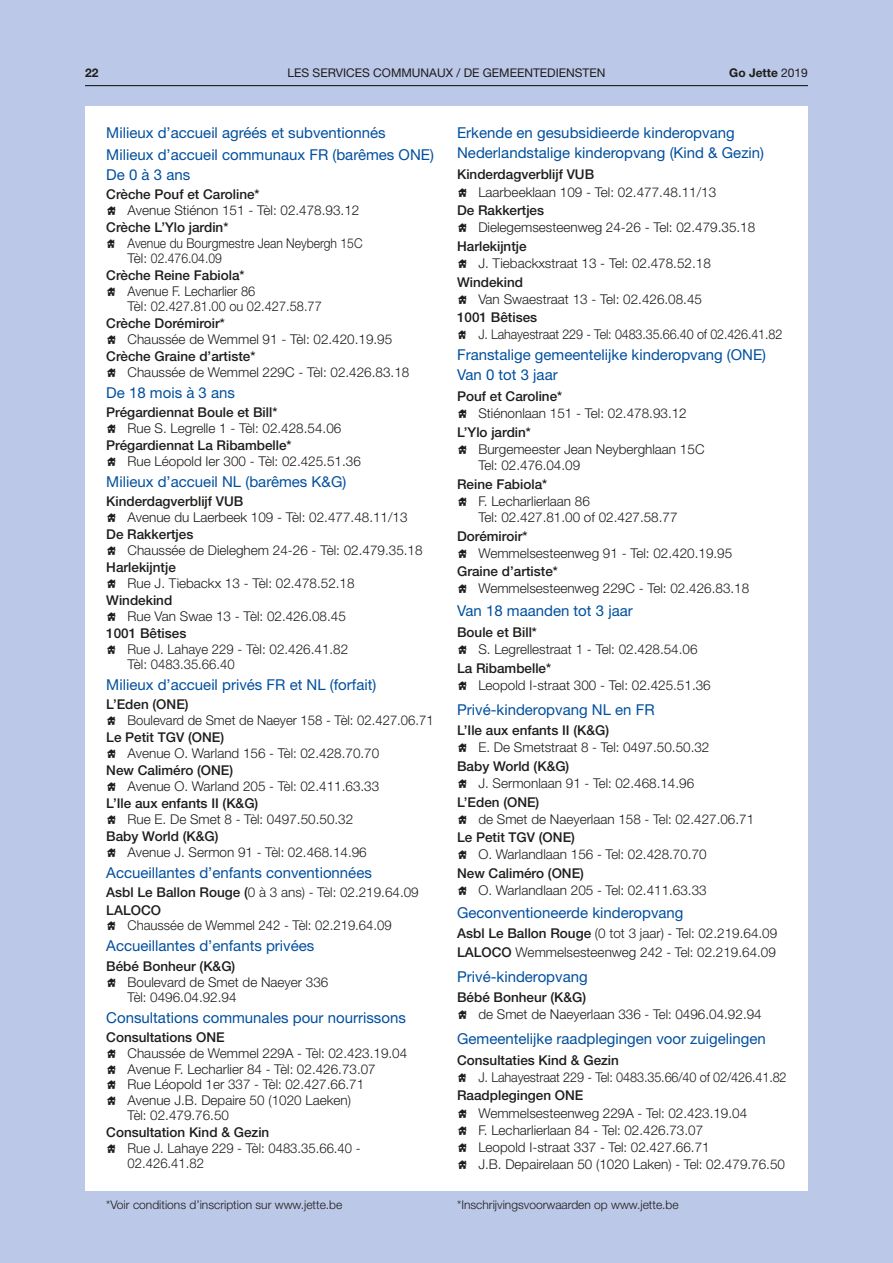
<style>
.page{position:relative;width:893px;height:1263px;background:#bcc8e8}
.page>*{position:absolute;margin:0;border:0;box-sizing:border-box;transform-origin:0 0}
.t1{font:15px/20.1px "Helvetica Neue LT Std";color:#004f9f}
.t2{font:300 13.5px/15.6px "Helvetica Neue LT Std";color:#1d1d1b}
.t3{font:500 13.5px/17.1px "Helvetica Neue LT Std";color:#1d1d1b}
.t4{font:300 13.5px/15px "Helvetica Neue LT Std";color:#1d1d1b;scale:.9 1}
.t5{font:300 13.5px/15px "Helvetica Neue LT Std";color:#1d1d1b;scale:.95 1}
.t6{font:300 13.5px "Helvetica Neue LT Std";color:#1d1d1b;scale:.93 1}
.t7{font:300 13.5px "Helvetica Neue LT Std";color:#1d1d1b;scale:.94 1}
.t8{font:300 12px "Helvetica Neue LT Std";color:#1d1d1b}
.t9{font:12px "Helvetica Neue LT Std";color:#1d1d1b}
.t10{font:700 12px "Helvetica Neue LT Std";color:#1d1d1b}
.s1{font-weight:400}
.s2{font-weight:300}
.s3{font-weight:500}
</style>
<div class="page">
<hr style="left:85px;top:85px;width:723px;height:1px;background:#1d1d1b">
<div style="left:85px;top:106px;width:723px;height:1085px;background:#fff"></div>
<p class="t10" style="left:85px;top:65px;width:15px">22</p>
<p class="t9" style="left:287px;top:65px;width:320px">LES SERVICES COMMUNAUX / DE GEMEENTEDIENSTEN</p>
<p class="t10" style="left:729px;top:65px;width:80px">Go Jette <span class="s1">2019</span></p>
<p class="t1" style="left:106px;top:122px;width:329px;line-height:21.6px">Milieux d’accueil agréés et subventionnés<br>Milieux d’accueil communaux FR (barêmes ONE)</p>
<p class="t1" style="left:106px;top:164px;width:85px">De 0 à 3 ans</p>
<p class="t3" style="left:106px;top:186px;width:155px">Crèche Pouf et Caroline*</p>
<p class="t2" style="left:128px;top:202px;width:233px">Avenue Stiénon 151 - Tèl: 02.478.93.12</p>
<p class="t3" style="left:106px;top:219px;width:124px">Crèche L’Ylo jardin*</p>
<p class="t4" style="left:128px;top:236px;width:263px">Avenue du Bourgmestre Jean Neybergh 15C<br>Tèl: 02.476.04.09</p>
<p class="t3" style="left:106px;top:267px;width:140px">Crèche Reine Fabiola*</p>
<p class="t5" style="left:128px;top:283px;width:206px">Avenue F. Lecharlier 86<br>Tèl: 02.427.81.00 ou 02.427.58.77</p>
<p class="t3" style="left:106px;top:315px;width:120px">Crèche Dorémiroir*</p>
<p class="t2" style="left:128px;top:331px;width:266px">Chaussée de Wemmel 91 - Tèl: 02.420.19.95</p>
<p class="t3" style="left:106px;top:348px;width:151px">Crèche Graine d’artiste*</p>
<p class="t2" style="left:128px;top:364px;width:283px">Chaussée de Wemmel 229C - Tèl: 02.426.83.18</p>
<p class="t1" style="left:106px;top:382px;width:130px">De 18 mois à 3 ans</p>
<p class="t3" style="left:106px;top:404px;width:173px">Prégardiennat Boule et Bill*</p>
<p class="t2" style="left:128px;top:420px;width:215px">Rue S. Legrelle 1 - Tèl: 02.428.54.06</p>
<p class="t3" style="left:106px;top:437px;width:187px">Prégardiennat La Ribambelle*</p>
<p class="t2" style="left:128px;top:453px;width:235px">Rue Léopold Ier 300 - Tèl: 02.425.51.36</p>
<p class="t1" style="left:106px;top:472px;width:242px">Milieux d’accueil NL (barêmes K&amp;G)</p>
<p class="t3" style="left:106px;top:493px;width:139px">Kinderdagverblijf VUB</p>
<p class="t2" style="left:128px;top:509px;width:282px">Avenue du Laerbeek 109 - Tèl: 02.477.48.11/13</p>
<p class="t3" style="left:106px;top:526px;width:89px">De Rakkertjes</p>
<p class="t2" style="left:128px;top:542px;width:297px">Chaussée de Dieleghem 24-26 - Tèl: 02.479.35.18</p>
<p class="t3" style="left:106px;top:559px;width:71px">Harlekijntje</p>
<p class="t2" style="left:128px;top:575px;width:229px">Rue J. Tiebackx 13 - Tèl: 02.478.52.18</p>
<p class="t3" style="left:106px;top:592px;width:68px">Windekind</p>
<p class="t2" style="left:128px;top:608px;width:220px">Rue Van Swae 13 - Tèl: 02.426.08.45</p>
<p class="t3" style="left:106px;top:625px;width:82px">1001 Bêtises</p>
<p class="t2" style="left:128px;top:642px;width:222px;line-height:15px">Rue J. Lahaye 229 - Tèl: 02.426.41.82<br>Tèl: 0483.35.66.40</p>
<p class="t1" style="left:106px;top:675px;width:271px">Milieux d’accueil privés FR et NL (forfait)</p>
<p class="t3" style="left:106px;top:696px;width:84px">L’Eden (ONE)</p>
<p class="t2" style="left:128px;top:712px;width:308px">Boulevard de Smet de Naeyer 158 - Tèl: 02.427.06.71</p>
<p class="t3" style="left:106px;top:729px;width:119px">Le Petit TGV (ONE)</p>
<p class="t2" style="left:128px;top:745px;width:253px">Avenue O. Warland 156 - Tèl: 02.428.70.70</p>
<p class="t3" style="left:106px;top:762px;width:128px">New Caliméro (ONE)</p>
<p class="t2" style="left:128px;top:778px;width:253px">Avenue O. Warland 205 - Tèl: 02.411.63.33</p>
<p class="t3" style="left:106px;top:795px;width:154px">L’Ile aux enfants II (K&amp;G)</p>
<p class="t2" style="left:128px;top:811px;width:227px">Rue E. De Smet 8 - Tèl: 0497.50.50.32</p>
<p class="t3" style="left:106px;top:828px;width:114px">Baby World (K&amp;G)</p>
<p class="t2" style="left:128px;top:844px;width:241px">Avenue J. Sermon 91 - Tèl: 02.468.14.96</p>
<p class="t1" style="left:106px;top:863px;width:267px">Accueillantes d’enfants conventionnées</p>
<p class="t3" style="left:106px;top:884px;width:314px">Asbl Le Ballon Rouge (<span class="s2">0 à 3 ans) - Tèl: 02.219.64.09<br></span>LALOCO</p>
<p class="t2" style="left:128px;top:917px;width:266px">Chaussée de Wemmel 242 - Tèl: 02.219.64.09</p>
<p class="t1" style="left:106px;top:936px;width:210px">Accueillantes d’enfants privées</p>
<p class="t3" style="left:106px;top:957px;width:131px">Bébé Bonheur (K&amp;G)</p>
<p class="t2" style="left:128px;top:974px;width:202px;line-height:15px">Boulevard de Smet de Naeyer 336<br>Tèl: 0496.04.92.94</p>
<p class="t1" style="left:106px;top:1007px;width:301px">Consultations communales pour nourrissons</p>
<p class="t3" style="left:106px;top:1028px;width:120px">Consultations ONE</p>
<p class="t2" style="left:128px;top:1045px;width:281px">Chaussée de Wemmel 229A - Tèl: 02.423.19.04<br>Avenue F. Lecharlier 84 - Tèl: 02.426.73.07<br>Rue Léopold 1er 337 - Tèl: 02.427.66.71<br>Avenue J.B. Depaire 50 (1020 Laeken)<br>Tèl: 02.479.76.50</p>
<p class="t3" style="left:106px;top:1124px;width:165px">Consultation Kind &amp; Gezin</p>
<p class="t2" style="left:128px;top:1141px;width:235px;line-height:15px">Rue J. Lahaye 229 - Tèl: 0483.35.66.40 -<br>02.426.41.82</p>
<p class="t8" style="left:106px;top:1197px;width:238px">*Voir conditions d’inscription sur www.jette.be</p>
<p class="t8" style="left:457px;top:1197px;width:223px">*Inschrijvingsvoorwaarden op www.jette.be</p>
<p class="t1" style="left:457px;top:123px;width:308px">Erkende en gesubsidieerde kinderopvang<br>Nederlandstalige kinderopvang (Kind &amp; Gezin)</p>
<p class="t3" style="left:457px;top:166px;width:139px">Kinderdagverblijf VUB</p>
<p class="t2" style="left:478px;top:184px;width:239px">Laarbeeklaan 109 - Tel: 02.477.48.11/13</p>
<p class="t3" style="left:457px;top:202px;width:89px">De Rakkertjes</p>
<p class="t2" style="left:478px;top:219px;width:278px">Dielegemsesteenweg 24-26 - Tel: 02.479.35.18</p>
<p class="t3" style="left:457px;top:237px;width:71px">Harlekijntje</p>
<p class="t2" style="left:478px;top:255px;width:234px">J. Tiebackxstraat 13 - Tel: 02.478.52.18</p>
<p class="t3" style="left:457px;top:273px;width:68px">Windekind</p>
<p class="t2" style="left:478px;top:291px;width:225px">Van Swaestraat 13 - Tel: 02.426.08.45</p>
<p class="t3" style="left:457px;top:309px;width:82px">1001 Bêtises</p>
<p class="t6" style="left:478px;top:326px;width:328px">J. Lahayestraat 229 - Tel: 0483.35.66.40 of 02.426.41.82</p>
<p class="t1" style="left:457px;top:345px;width:310px">Franstalige gemeentelijke kinderopvang (ONE)<br>Van 0 tot 3 jaar</p>
<p class="t3" style="left:457px;top:388px;width:107px">Pouf et Caroline*</p>
<p class="t2" style="left:478px;top:405px;width:210px">Stiénonlaan 151 - Tel: 02.478.93.12</p>
<p class="t3" style="left:457px;top:423px;width:75px">L’Ylo jardin*</p>
<p class="t2" style="left:478px;top:441px;width:228px;line-height:16.2px">Burgemeester Jean Neyberghlaan 15C<br>Tel: 02.476.04.09</p>
<p class="t3" style="left:457px;top:475px;width:92px">Reine Fabiola*</p>
<p class="t2" style="left:478px;top:493px;width:201px;line-height:16.2px">F. Lecharlierlaan 86<br>Tel: 02.427.81.00 of 02.427.58.77</p>
<p class="t3" style="left:457px;top:527px;width:72px">Dorémiroir*</p>
<p class="t2" style="left:478px;top:545px;width:255px">Wemmelsesteenweg 91 - Tel: 02.420.19.95</p>
<p class="t3" style="left:457px;top:563px;width:102px">Graine d’artiste*</p>
<p class="t2" style="left:478px;top:580px;width:272px">Wemmelsesteenweg 229C - Tel: 02.426.83.18</p>
<p class="t1" style="left:457px;top:601px;width:177px">Van 18 maanden tot 3 jaar</p>
<p class="t3" style="left:457px;top:624px;width:81px">Boule et Bill*</p>
<p class="t2" style="left:478px;top:641px;width:221px">S. Legrellestraat 1 - Tel: 02.428.54.06</p>
<p class="t3" style="left:457px;top:659px;width:96px">La Ribambelle*</p>
<p class="t2" style="left:478px;top:677px;width:234px">Leopold I-straat 300 - Tel: 02.425.51.36</p>
<p class="t1" style="left:457px;top:699px;width:199px">Privé-kinderopvang NL en FR</p>
<p class="t3" style="left:457px;top:722px;width:154px">L’Ile aux enfants II (K&amp;G)</p>
<p class="t2" style="left:478px;top:739px;width:233px">E. De Smetstraat 8 - Tel: 0497.50.50.32</p>
<p class="t3" style="left:457px;top:757px;width:114px">Baby World (K&amp;G)</p>
<p class="t2" style="left:478px;top:775px;width:217px">J. Sermonlaan 91 - Tel: 02.468.14.96</p>
<p class="t3" style="left:457px;top:793px;width:84px">L’Eden (ONE)</p>
<p class="t2" style="left:478px;top:811px;width:277px">de Smet de Naeyerlaan 158 - Tel: 02.427.06.71</p>
<p class="t3" style="left:457px;top:829px;width:119px">Le Petit TGV (ONE)</p>
<p class="t2" style="left:478px;top:846px;width:230px">O. Warlandlaan 156 - Tel: 02.428.70.70</p>
<p class="t3" style="left:457px;top:864px;width:128px">New Caliméro (ONE)</p>
<p class="t2" style="left:478px;top:882px;width:230px">O. Warlandlaan 205 - Tel: 02.411.63.33</p>
<p class="t1" style="left:457px;top:902px;width:228px">Geconventioneerde kinderopvang</p>
<p class="t2" style="left:457px;top:924px;width:322px;line-height:18.6px"><span class="s3">Asbl Le Ballon Rouge</span> (0 tot 3 jaar) - Tel: 02.219.64.09<br><span class="s3">LALOCO</span> Wemmelsesteenweg 242 - Tel: 02.219.64.09</p>
<p class="t1" style="left:457px;top:966px;width:132px">Privé-kinderopvang</p>
<p class="t3" style="left:457px;top:989px;width:131px">Bébé Bonheur (K&amp;G)</p>
<p class="t2" style="left:478px;top:1006px;width:285px">de Smet de Naeyerlaan 336 - Tel: 0496.04.92.94</p>
<p class="t1" style="left:457px;top:1028px;width:310px">Gemeentelijke raadplegingen voor zuigelingen</p>
<p class="t3" style="left:457px;top:1051px;width:163px">Consultaties Kind &amp; Gezin</p>
<p class="t7" style="left:478px;top:1069px;width:329px">J. Lahayestraat 229 - Tel: 0483.35.66/40 of 02/426.41.82</p>
<p class="t3" style="left:457px;top:1087px;width:128px">Raadplegingen ONE</p>
<p class="t2" style="left:478px;top:1104px;width:308px;line-height:17.1px">Wemmelsesteenweg 229A - Tel: 02.423.19.04<br>F. Lecharlierlaan 84 - Tel: 02.426.73.07<br>Leopold I-straat 337 - Tel: 02.427.66.71<br>J.B. Depairelaan 50 (1020 Laken) - Tel: 02.479.76.50</p>
</div>
